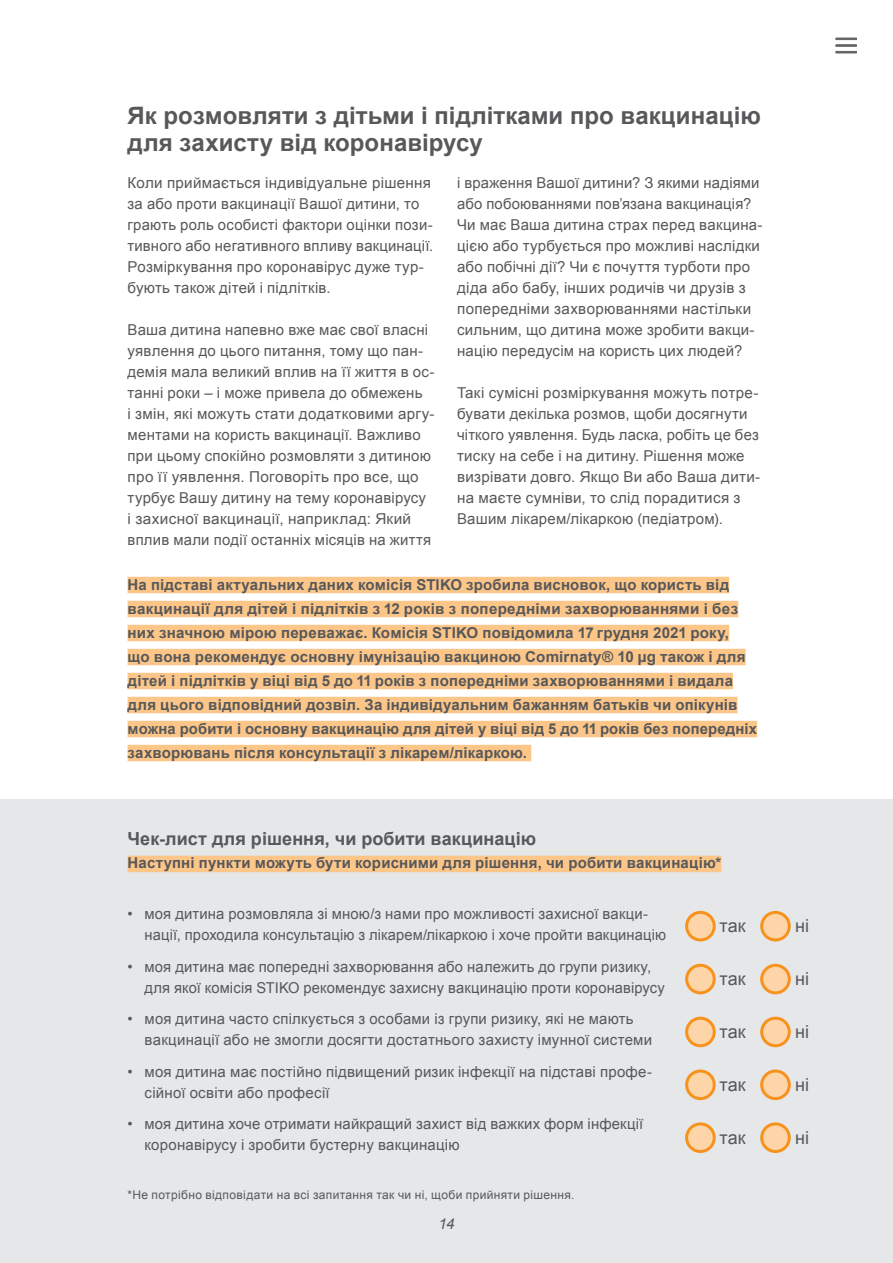
<style>
.page{position:relative;width:893px;height:1263px;background:#fff}
.page>*{position:absolute;margin:0;border:0;box-sizing:border-box;transform-origin:0 0}
.t1{font:700 24px/27px "Arial";color:#57585a}
.t2{font:700 18px "Arial";letter-spacing:.005em;color:#57585a}
.t3{font:18px "Arial";letter-spacing:.005em;color:#57585a}
.t4{font:15px/21px "Arial";letter-spacing:.015em;color:#57585a}
.t5{font:700 15px/24px "Arial";letter-spacing:.01em;color:#57585a}
.t6{font:italic 15px "Arial";color:#57585a}
.t7{font:12px "Arial";letter-spacing:.03em;color:#57585a}
</style>
<div class="page">
<svg style="left:835px;top:38px;width:22px;height:15px"></svg>
<div style="left:0;top:799px;width:893px;height:464px;background:#e6e7e9"></div>
<div style="left:128px;top:856px;width:593px;height:16px;background:#fdc689"></div>
<div style="left:687px;top:912px;width:27px;height:28px;background:#fdd5a8;border-radius:50%"></div>
<div style="left:685px;top:911px;width:31px;height:30px;border:3px solid #f7931d;border-radius:50%"></div>
<div style="left:762px;top:912px;width:27px;height:28px;background:#fdd5a8;border-radius:50%"></div>
<div style="left:760px;top:911px;width:31px;height:30px;border:3px solid #f7931d;border-radius:50%"></div>
<div style="left:687px;top:965px;width:27px;height:28px;background:#fdd5a8;border-radius:50%"></div>
<div style="left:685px;top:964px;width:31px;height:30px;border:3px solid #f7931d;border-radius:50%"></div>
<div style="left:762px;top:965px;width:27px;height:28px;background:#fdd5a8;border-radius:50%"></div>
<div style="left:760px;top:964px;width:31px;height:30px;border:3px solid #f7931d;border-radius:50%"></div>
<div style="left:687px;top:1018px;width:27px;height:28px;background:#fdd5a8;border-radius:50%"></div>
<div style="left:685px;top:1017px;width:31px;height:30px;border:3px solid #f7931d;border-radius:50%"></div>
<div style="left:762px;top:1018px;width:27px;height:28px;background:#fdd5a8;border-radius:50%"></div>
<div style="left:760px;top:1017px;width:31px;height:30px;border:3px solid #f7931d;border-radius:50%"></div>
<div style="left:687px;top:1071px;width:27px;height:27px;background:#fdd5a8;border-radius:50%"></div>
<div style="left:685px;top:1069px;width:31px;height:31px;border:3px solid #f7931d;border-radius:50%"></div>
<div style="left:762px;top:1071px;width:27px;height:27px;background:#fdd5a8;border-radius:50%"></div>
<div style="left:760px;top:1069px;width:31px;height:31px;border:3px solid #f7931d;border-radius:50%"></div>
<div style="left:687px;top:1124px;width:27px;height:27px;background:#fdd5a8;border-radius:50%"></div>
<div style="left:685px;top:1122px;width:31px;height:31px;border:3px solid #f7931d;border-radius:50%"></div>
<div style="left:762px;top:1124px;width:27px;height:27px;background:#fdd5a8;border-radius:50%"></div>
<div style="left:760px;top:1122px;width:31px;height:31px;border:3px solid #f7931d;border-radius:50%"></div>
<div style="left:128px;top:577px;width:601px;height:16px;background:#fdc689"></div>
<div style="left:128px;top:601px;width:610px;height:16px;background:#fdc689"></div>
<div style="left:128px;top:625px;width:601px;height:16px;background:#fdc689"></div>
<div style="left:128px;top:649px;width:618px;height:16px;background:#fdc689"></div>
<div style="left:128px;top:673px;width:605px;height:16px;background:#fdc689"></div>
<div style="left:128px;top:697px;width:609px;height:16px;background:#fdc689"></div>
<div style="left:128px;top:721px;width:629px;height:16px;background:#fdc689"></div>
<div style="left:128px;top:745px;width:403px;height:16px;background:#fdc689"></div>
<h1 class="t1" style="left:128px;top:103px;width:635px">Як розмовляти з дітьми і підлітками про вакцинацію для захисту від коронавірусу</h1>
<p class="t4" style="left:128px;top:173px;width:307px">Коли приймається індивідуальне рішення за або проти вакцинації Вашої дитини, то грають роль особисті фактори оцінки пози&shy;тивного або негативного впливу вакцинації.<br>Розміркування про коронавірус дуже тур&shy;бують також дітей і підлітків.</p>
<p class="t4" style="left:128px;top:320px;width:309px">Ваша дитина напевно вже має свої власні уявлення до цього питання, тому що пан&shy;демія мала великий вплив на її життя в ос&shy;танні роки – і може привела до обмежень<br>і змін, які можуть стати додатковими аргу&shy;ментами на користь вакцинації. Важливо при цьому спокійно розмовляти з дитиною про її уявлення. Поговоріть про все, що турбує Вашу дитину на тему коронавірусу<br>і захисної вакцинації, наприклад: Який вплив мали події останніх місяців на життя</p>
<p class="t4" style="left:457px;top:173px;width:307px">і враження Вашої дитини? З якими надіями або побоюваннями пов’язана вакцинація?<br>Чи має Ваша дитина страх перед вакцина&shy;цією або турбується про можливі наслідки або побічні дії? Чи є почуття турботи про діда або бабу, інших родичів чи друзів з попередніми захворюваннями настільки сильним, що дитина може зробити вакци&shy;націю передусім на користь цих людей?</p>
<p class="t4" style="left:457px;top:383px;width:305px">Такі сумісні розміркування можуть потре&shy;бувати декілька розмов, щоби досягнути чіткого уявлення. Будь ласка, робіть це без тиску на себе і на дитину. Рішення може визрівати довго. Якщо Ви або Ваша дити&shy;на маєте сумніви, то слід порадитися з Вашим лікарем/лікаркою (педіатром).</p>
<p class="t5" style="left:128px;top:573px;width:631px">На підставі актуальних даних комісія STIKO зробила висновок, що користь від вакцинації для дітей і підлітків з 12 років з попередніми захворюваннями і без них значною мірою переважає. Комісія STIKO повідомила 17 грудня 2021 року,<br>що вона рекомендує основну імунізацію вакциною Comirnaty® 10 µg також і для дітей і підлітків у віці від 5 до 11 років з попередніми захворюваннями і видала для цього відповідний дозвіл. За індивідуальним бажанням батьків чи опікунів можна робити і основну вакцинацію для дітей у віці від 5 до 11 років без попередніх захворювань після консультації з лікарем/лікаркою.</p>
<p class="t2" style="left:128px;top:827px;width:410px">Чек-лист для рішення, чи робити вакцинацію</p>
<p class="t5" style="left:128px;top:852px;width:595px">Наступні пункти можуть бути корисними для рішення, чи робити вакцинацію*</p>
<p class="t4" style="left:145px;top:904px;width:523px;text-indent:-17px">• моя дитина розмовляла зі мною/з нами про можливості захисної вакци&shy;нації, проходила консультацію з лікарем/лікаркою і хоче пройти вакцинацію</p>
<p class="t4" style="left:145px;top:956px;width:522px;text-indent:-17px">• моя дитина має попередні захворювання або належить до групи ризику, для якої комісія STIKO рекомендує захисну вакцинацію проти коронавірусу</p>
<p class="t4" style="left:145px;top:1009px;width:509px;text-indent:-17px">• моя дитина часто спілкується з особами із групи ризику, які не мають вакцинації або не змогли досягти достатнього захисту імунної системи</p>
<p class="t4" style="left:145px;top:1061px;width:509px;text-indent:-17px">• моя дитина має постійно підвищений ризик інфекції на підставі профе&shy;сійної освіти або професії</p>
<p class="t4" style="left:145px;top:1114px;width:500px;text-indent:-17px">• моя дитина хоче отримати найкращий захист від важких форм інфекції коронавірусу і зробити бустерну вакцинацію</p>
<p class="t3" style="left:720px;top:914px;width:28px">так</p>
<p class="t3" style="left:795px;top:914px;width:16px">ні</p>
<p class="t3" style="left:720px;top:967px;width:28px">так</p>
<p class="t3" style="left:795px;top:967px;width:16px">ні</p>
<p class="t3" style="left:720px;top:1020px;width:28px">так</p>
<p class="t3" style="left:795px;top:1020px;width:16px">ні</p>
<p class="t3" style="left:720px;top:1073px;width:28px">так</p>
<p class="t3" style="left:795px;top:1073px;width:16px">ні</p>
<p class="t3" style="left:720px;top:1126px;width:28px">так</p>
<p class="t3" style="left:795px;top:1126px;width:16px">ні</p>
<p class="t7" style="left:128px;top:1186px;width:448px">*Не потрібно відповідати на всі запитання так чи ні, щоби прийняти рішення.</p>
<p class="t6" style="left:439px;top:1214px;width:17px">14</p>
</div>
